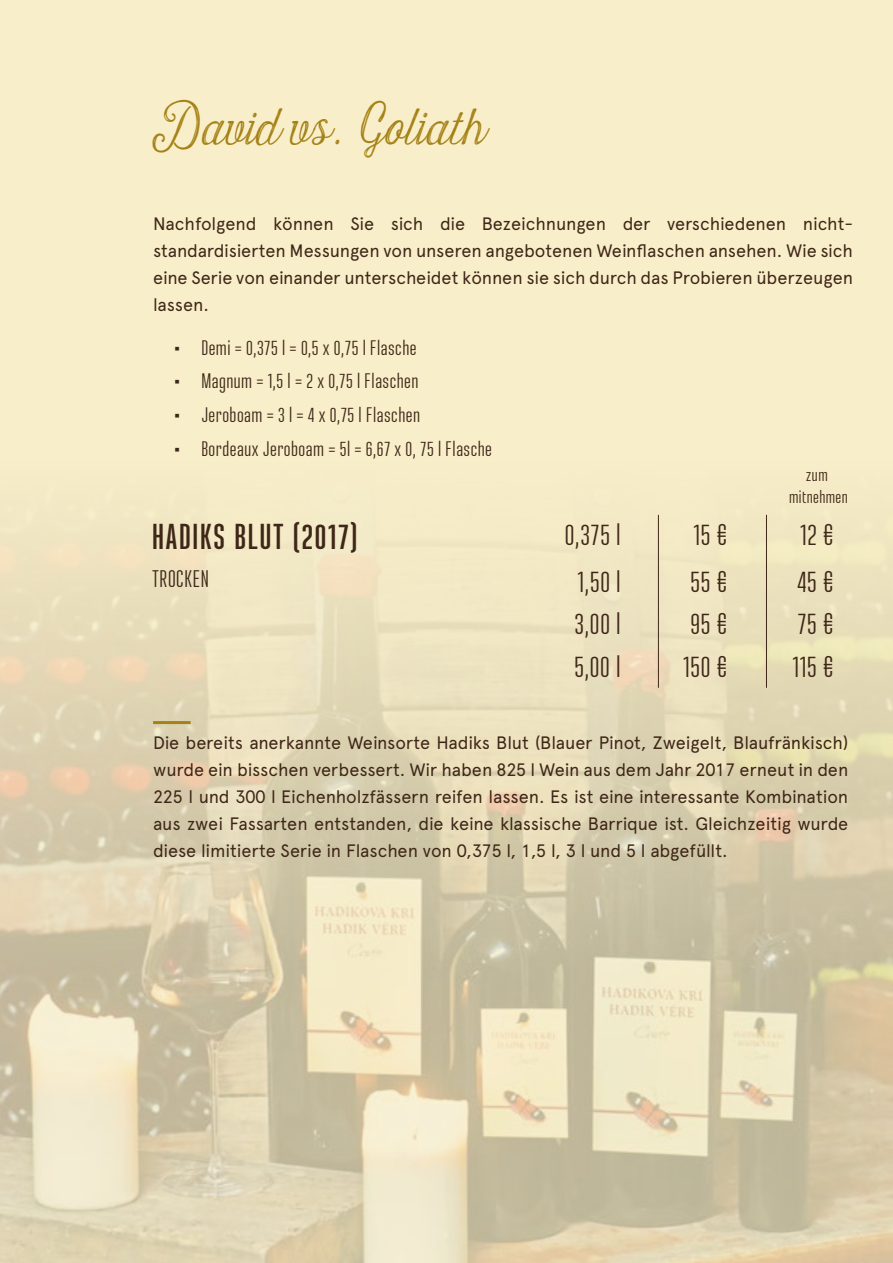
<style>
.page{position:relative;width:893px;height:1263px;background:#f8eec9}
.page>*{position:absolute;margin:0;border:0;box-sizing:border-box;transform-origin:0 0}
.t1{font:45px "Harman Script Inline";color:#a58216;scale:.9 1}
.t2{font:600 36px "Ristretto Pro";letter-spacing:.05em;color:#3f2718}
.t3{font:30px "Ristretto Pro";letter-spacing:.025em;color:#3f2718}
.t4{font:24px "Ristretto Pro";letter-spacing:.025em;color:#3f2718}
.t5{font:21px "Ristretto Pro";letter-spacing:.025em;color:#3f2718}
.t6{font:18px/27px "Apercu Pro";letter-spacing:-.01em;color:#3f2718;text-align:justify}
.t7{font:18px/21.6px "Ristretto Pro";letter-spacing:.025em;color:#3f2718;text-align:center}
</style>
<div class="page">
<img style="left:0;top:514px;width:893px;height:749px">
<hr style="left:153px;top:721px;width:38px;height:3px;background:#a58216">
<hr style="left:658px;top:515px;width:1px;height:173px;background:#3f2718">
<hr style="left:766px;top:515px;width:1px;height:173px;background:#3f2718">
<h1 class="t1" style="left:146px;top:102px;width:377px">David vs. Goliath</h1>
<p class="t6" style="left:153px;top:209px;width:702px">Nachfolgend können Sie sich die Bezeichnungen der verschiedenen nicht&shy;standardisierten Messungen von unseren angebotenen Weinflaschen ansehen. Wie sich eine Serie von einander unterscheidet können sie sich durch das Probieren überzeugen lassen.</p>
<p class="t5" style="left:174px;top:336px;width:244px">• Demi = 0,375 l = 0,5 x 0,75 l Flasche</p>
<p class="t5" style="left:174px;top:369px;width:246px">• Magnum = 1,5 l = 2 x 0,75 l Flaschen</p>
<p class="t5" style="left:174px;top:403px;width:247px">• Jeroboam = 3 l = 4 x 0,75 l Flaschen</p>
<p class="t5" style="left:174px;top:437px;width:319px">• Bordeaux Jeroboam = 5l = 6,67 x 0, 75 l Flasche</p>
<p class="t7" style="left:789px;top:464px;width:60px">zum mitnehmen</p>
<h2 class="t2" style="left:152px;top:516px;width:207px">HADIKS BLUT (2017)</h2>
<h3 class="t3" style="left:565px;top:517px;width:57px">0,375 l</h3>
<h3 class="t3" style="left:694px;top:517px;width:35px">15 €</h3>
<h3 class="t3" style="left:800px;top:517px;width:35px">12 €</h3>
<h3 class="t4" style="left:152px;top:565px;width:58px">TROCKEN</h3>
<h3 class="t3" style="left:577px;top:564px;width:45px">1,50 l</h3>
<h3 class="t3" style="left:691px;top:564px;width:38px">55 €</h3>
<h3 class="t3" style="left:797px;top:564px;width:38px">45 €</h3>
<h3 class="t3" style="left:575px;top:607px;width:48px">3,00 l</h3>
<h3 class="t3" style="left:691px;top:607px;width:38px">95 €</h3>
<h3 class="t3" style="left:797px;top:607px;width:37px">75 €</h3>
<h3 class="t3" style="left:574px;top:649px;width:48px">5,00 l</h3>
<h3 class="t3" style="left:683px;top:649px;width:45px">150 €</h3>
<h3 class="t3" style="left:792px;top:649px;width:42px">115 €</h3>
<p class="t6" style="left:153px;top:728px;width:697px">Die bereits anerkannte Weinsorte Hadiks Blut (Blauer Pinot, Zweigelt, Blaufränkisch) wurde ein bisschen verbessert. Wir haben 825 l Wein aus dem Jahr 2017 erneut in den 225 l und 300 l Eichenholzfässern reifen lassen. Es ist eine interessante Kombination aus zwei Fassarten entstanden, die keine klassische Barrique ist. Gleichzeitig wurde diese limitierte Serie in Flaschen von 0,375 l, 1,5 l, 3 l und 5 l abgefüllt.</p>
</div>
